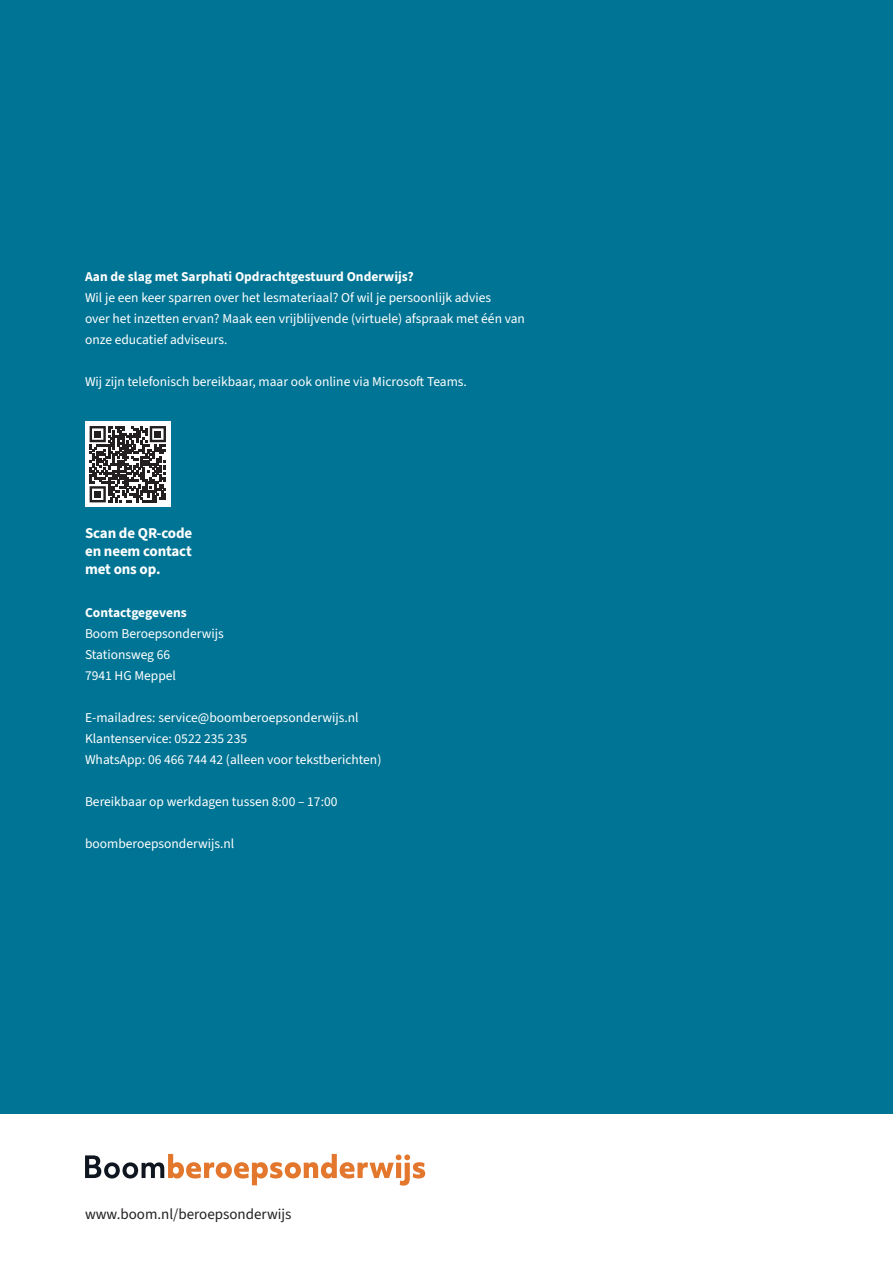
<style>
.page{position:relative;width:893px;height:1263px;background:#fff}
.page>*{position:absolute;margin:0;border:0;box-sizing:border-box;transform-origin:0 0}
.t1{font:700 15px/18px "Source Sans 3";letter-spacing:-.01em;color:#fff;text-align:justify}
.t2{font:15px "Source Sans 3";color:#231f20}
.t3{font:13.5px/21px "Source Sans 3";color:#fff}
.t4{font:700 13.5px "Source Sans 3";color:#fff}
</style>
<div class="page">
<div style="left:0;top:0;width:893px;height:1114px;background:#007494"></div>
<svg style="left:85px;top:1154px;width:340px;height:31px"></svg>
<div style="left:85px;top:421px;width:86px;height:86px;background:#fff"></div>
<svg style="left:90px;top:426px;width:76px;height:76px"></svg>
<div style="left:94px;top:431px;width:7px;height:7px;background:#231f20"></div>
<div style="left:154px;top:431px;width:7px;height:7px;background:#231f20"></div>
<div style="left:94px;top:491px;width:7px;height:7px;background:#231f20"></div>
<p class="t4" style="left:85px;top:267px;width:330px">Aan de slag met Sarphati Opdrachtgestuurd Onderwijs?</p>
<p class="t3" style="left:85px;top:287px;width:441px">Wil je een keer sparren over het lesmateriaal? Of wil je persoonlijk advies<br>over het inzetten ervan? Maak een vrijblijvende (virtuele) afspraak met één van onze educatief adviseurs.</p>
<p class="t3" style="left:85px;top:371px;width:383px">Wij zijn telefonisch bereikbaar, maar ook online via Microsoft Teams.</p>
<p class="t1" style="left:85px;top:525px;width:109px">Scan de QR-code en neem contact met ons op.</p>
<p class="t4" style="left:85px;top:603px;width:103px">Contactgegevens</p>
<p class="t3" style="left:85px;top:623px;width:140px">Boom Beroepsonderwijs<br>Stationsweg 66<br>7941 HG Meppel</p>
<p class="t3" style="left:85px;top:707px;width:298px">E-mailadres: service@boomberoepsonderwijs.nl<br>Klantenservice: 0522 235 235<br>WhatsApp: 06 466 744 42 (alleen voor tekstberichten)</p>
<p class="t3" style="left:85px;top:791px;width:254px">Bereikbaar op werkdagen tussen 8:00 – 17:00</p>
<p class="t3" style="left:85px;top:833px;width:151px">boomberoepsonderwijs.nl</p>
<p class="t2" style="left:85px;top:1204px;width:208px">www.boom.nl/beroepsonderwijs</p>
</div>
